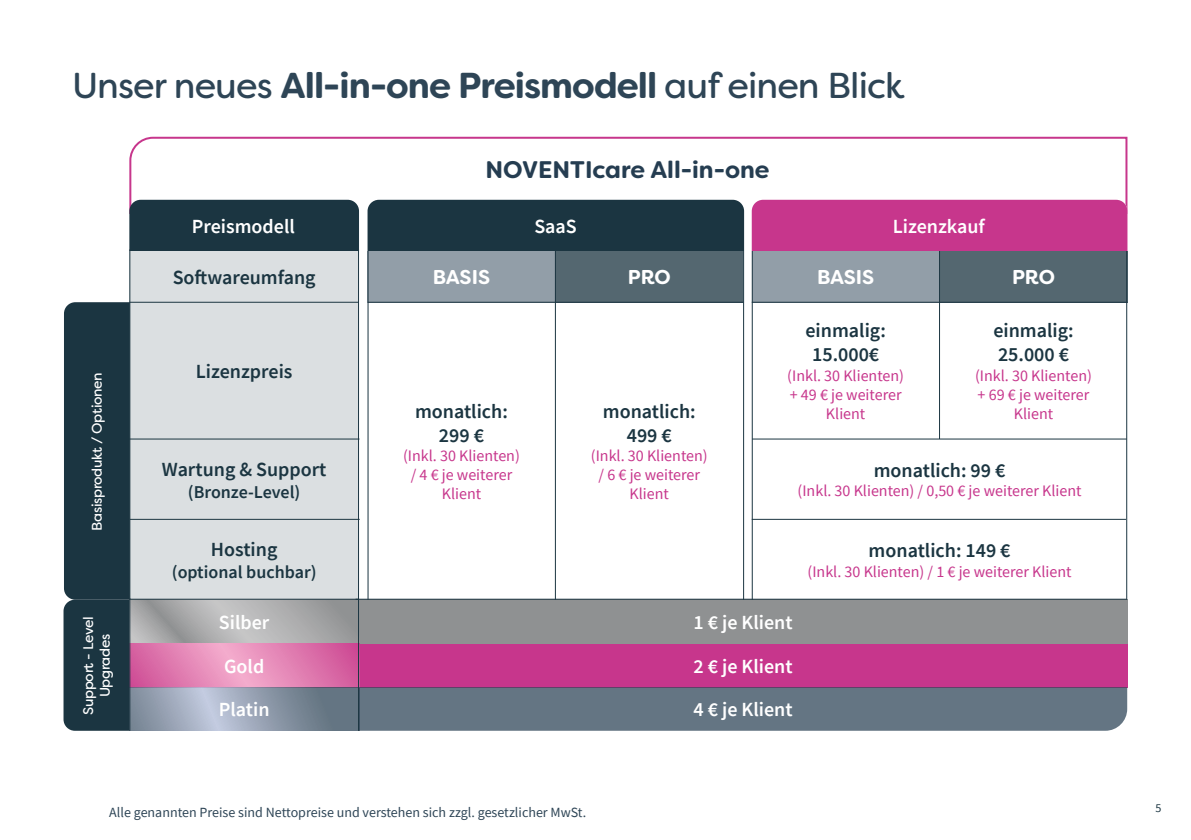
<style>
.page{position:relative;width:1191px;height:840px;background:#fff}
.page>*{position:absolute;margin:0;border:0;box-sizing:border-box;transform-origin:0 0}
.t1{font:36px "Filson Soft";letter-spacing:-.025em;color:#2e4556}
.t2{font:700 24px "Filson Soft";color:#253d51}
.t3{font:600 20px/24px "Source Sans Pro";color:#1b3541;text-align:center}
.t4{font:600 20px/43.6px "Source Sans Pro";color:#fff}
.t5{font:700 20px "Filson Soft";letter-spacing:-.005em;color:#fff}
.t6{font:600 18px "Source Sans Pro";color:#1b3541}
.t7{font:16px/19.2px "Source Sans Pro";color:#c7368c;text-align:center}
.t8{font:14px "Source Sans Pro";color:#2e4556}
.t9{font:14px "Filson Soft";letter-spacing:-.025em;color:#fff}
.t10{font:12px "Source Sans Pro";color:#1b3541}
.s1{font-weight:700}
</style>
<div class="page">
<svg style="left:129px;top:136px;width:999px;height:79px"></svg>
<div style="left:353px;top:200px;width:22px;height:21px;background:#fff"></div>
<div style="left:740px;top:200px;width:22px;height:21px;background:#fff"></div>
<div style="left:367px;top:251px;width:188px;height:51px;background:#929ea8"></div>
<div style="left:555px;top:251px;width:188px;height:51px;background:#546770"></div>
<div style="left:751px;top:251px;width:188px;height:51px;background:#929ea8"></div>
<div style="left:939px;top:251px;width:188px;height:51px;background:#546770"></div>
<div style="left:359px;top:643px;width:768px;height:43px;background:#c7368c"></div>
<div style="left:359px;top:599px;width:768px;height:44px;background:#8f9192"></div>
<div style="left:359px;top:686px;width:768px;height:44px;background:#647583"></div>
<div style="left:130px;top:251px;width:229px;height:348px;background:#dbdfe1"></div>
<div style="left:129px;top:200px;width:230px;height:49px;background:#1b3541"></div>
<svg style="left:130px;top:599px;width:228px;height:44px;background:#a8a9aa"></svg>
<svg style="left:130px;top:643px;width:228px;height:43px;background:#e17fb2"></svg>
<svg style="left:130px;top:686px;width:228px;height:44px;background:#9099aa"></svg>
<div style="left:63px;top:302px;width:66px;height:428px;background:#1b3541"></div>
<hr style="left:555px;top:251px;width:1px;height:348px;background:#1b3541">
<hr style="left:939px;top:251px;width:1px;height:188px;background:#1b3541">
<hr style="left:129px;top:301px;width:230px;height:1px;background:#1b3541">
<hr style="left:751px;top:301px;width:376px;height:1px;background:#1b3541">
<hr style="left:752px;top:438px;width:374px;height:1px;background:#1b3541">
<hr style="left:751px;top:518px;width:375px;height:1px;background:#1b3541">
<div style="left:129px;top:249px;width:230px;height:350px;border:1px solid #1b3541"></div>
<hr style="left:129px;top:438px;width:230px;height:1px;background:#1b3541">
<hr style="left:130px;top:518px;width:230px;height:1px;background:#1b3541">
<hr style="left:358px;top:599px;width:1px;height:131px;background:#1b3541">
<hr style="left:129px;top:598px;width:1px;height:132px;background:#1b3541">
<div style="left:367px;top:200px;width:377px;height:51px;background:#1b3541"></div>
<div style="left:751px;top:200px;width:376px;height:51px;background:#c7368c"></div>
<hr style="left:743px;top:251px;width:1px;height:348px;background:#1b3541">
<hr style="left:1126px;top:251px;width:1px;height:348px;background:#1b3541">
<hr style="left:751px;top:251px;width:1px;height:348px;background:#1b3541">
<hr style="left:355px;top:598px;width:771px;height:1px;background:#1b3541">
<hr style="left:368px;top:301px;width:375px;height:1px;background:#1b3541">
<hr style="left:367px;top:251px;width:1px;height:348px;background:#1b3541">
<h1 class="t1" style="left:72px;top:62px;width:834px">Unser neues <span class="s1">All-in-one Preismodell</span> auf einen Blick</h1>
<h2 class="t2" style="left:485px;top:154px;width:286px">NOVENTIcare All-in-one</h2>
<p class="t9" style="left:88px;top:530px;width:160px;rotate:-90deg">Basisprodukt / Optionen</p>
<p class="t9" style="left:79px;top:714px;width:99px;rotate:-90deg">Support - Level</p>
<p class="t9" style="left:96px;top:697px;width:65px;rotate:-90deg">Upgrades</p>
<p class="t4" style="left:192px;top:204px;width:104px">Preismodell</p>
<p class="t4" style="left:919px;top:204px;width:41px">Kauf</p>
<p class="t3" style="left:173px;top:265px;width:144px">Softwareumfang</p>
<p class="t4" style="left:534px;top:204px;width:44px">SaaS</p>
<p class="t4" style="left:892px;top:204px;width:94px">Lizenzkauf</p>
<p class="t5" style="left:433px;top:264px;width:59px">BASIS</p>
<p class="t5" style="left:628px;top:264px;width:45px">PRO</p>
<p class="t5" style="left:817px;top:264px;width:59px">BASIS</p>
<p class="t5" style="left:1012px;top:264px;width:45px">PRO</p>
<p class="t3" style="left:196px;top:359px;width:98px">Lizenzpreis</p>
<p class="t3" style="left:162px;top:457px;width:166px">Wartung &amp; Support</p>
<p class="t6" style="left:188px;top:479px;width:114px">(Bronze-Level)</p>
<p class="t3" style="left:211px;top:537px;width:68px">Hosting</p>
<p class="t6" style="left:172px;top:559px;width:146px">(optional buchbar)</p>
<p class="t3" style="left:415px;top:398px;width:94px">monatlich:<br>299 €</p>
<p class="t7" style="left:403px;top:445px;width:118px">(Inkl. 30 Klienten) / 4 € je weiterer<br>Klient</p>
<p class="t3" style="left:603px;top:398px;width:94px">monatlich:<br>499 €</p>
<p class="t7" style="left:591px;top:445px;width:118px">(Inkl. 30 Klienten) / 6 € je weiterer<br>Klient</p>
<p class="t3" style="left:805px;top:318px;width:82px">einmalig:<br>15.000€</p>
<p class="t7" style="left:787px;top:365px;width:118px">(Inkl. 30 Klienten) + 49 € je weiterer<br>Klient</p>
<p class="t3" style="left:993px;top:318px;width:82px;text-align:left">einmalig:<br>25.000 €</p>
<p class="t7" style="left:975px;top:365px;width:118px">(Inkl. 30 Klienten) + 69 € je weiterer<br>Klient</p>
<p class="t3" style="left:873px;top:458px;width:133px">monatlich: 99 €</p>
<p class="t7" style="left:797px;top:481px;width:285px">(Inkl. 30 Klienten) / 0,50 € je weiterer Klient</p>
<p class="t3" style="left:868px;top:538px;width:143px">monatlich: 149 €</p>
<p class="t7" style="left:807px;top:561px;width:266px">(Inkl. 30 Klienten) / 1 € je weiterer Klient</p>
<p class="t4" style="left:219px;top:600px;width:52px">Silber<br>Gold<br>Platin</p>
<p class="t4" style="left:693px;top:600px;width:101px">1 € je Klient<br>2 € je Klient</p>
<p class="t4" style="left:693px;top:687px;width:101px">4 € je Klient</p>
<p class="t8" style="left:109px;top:802px;width:478px">Alle genannten Preise sind Nettopreise und verstehen sich zzgl. gesetzlicher MwSt.</p>
<p class="t10" style="left:1155px;top:799px;width:7px">5</p>
</div>
